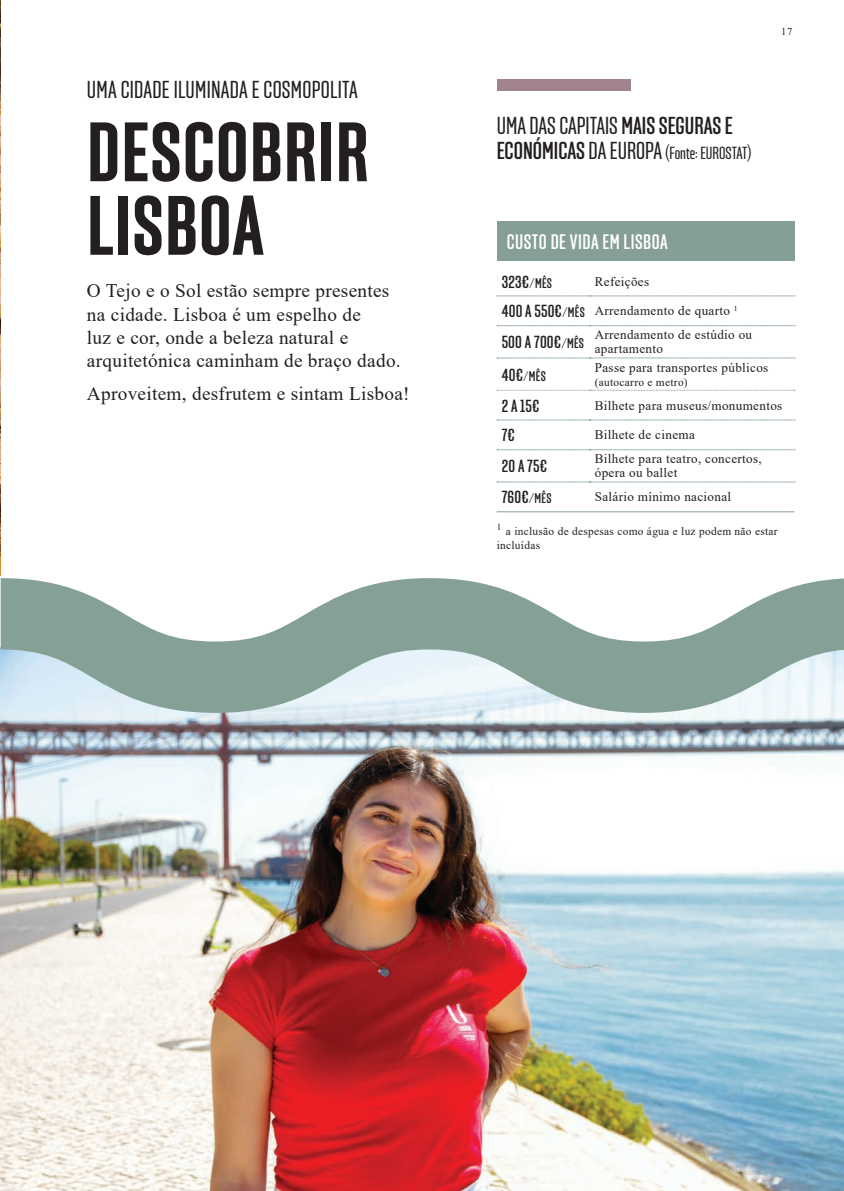
<style>
.page{position:relative;width:844px;height:1191px;background:#fff}
.page>*{position:absolute;margin:0;border:0;box-sizing:border-box;transform-origin:0 0}
.t1{font:700 84px/73.5px "Solido Compressed";letter-spacing:.015em;color:#231f20}
.t2{font:24.5px "Solido Compressed";letter-spacing:.01em;color:#231f20}
.t3{font:500 21px "Solido Compressed";letter-spacing:.025em;color:#fff}
.t4{font:19.25px/23.1px "Times New Roman";letter-spacing:.015em;color:#231f20}
.t5{font:500 17.5px "Solido Compressed";letter-spacing:.01em;color:#231f20}
.t6{font:17.5px "Solido Compressed";color:#231f20}
.t7{font:500 14px "Solido Compressed";color:#231f20}
.t8{font:13.12px/14px "Times New Roman";letter-spacing:.025em;color:#231f20}
.t9{font:11.38px/14px "Times New Roman";letter-spacing:.025em;color:#231f20}
.t10{font:10.5px "Times New Roman";color:#231f20}
.t11{font:9.1px "Times New Roman";color:#231f20}
.s1{font-weight:500}
.s2{font-weight:500;font-size:24.5px}
.s3{font-size:24.5px}
.s4{font-size:14px}
.s5{font-family:"Solido Compressed";font-weight:500;font-size:17.5px}
.s6{font-family:"Solido Compressed";font-weight:500;font-size:14px}
.s7{font-size:17.5px}
</style>
<div class="page">
<img style="left:0;top:0;width:1px;height:575px">
<img style="left:0;top:648px;width:843px;height:543px">
<svg style="left:1px;top:578px;width:842px;height:135px;fill:#85a095"></svg>
<div style="left:496px;top:79px;width:134px;height:12px;background:#a28490"></div>
<div style="left:496px;top:221px;width:298px;height:40px;background:#859f94"></div>
<svg style="left:497px;top:296px;width:297px;height:1px"></svg>
<svg style="left:497px;top:325px;width:297px;height:1px"></svg>
<svg style="left:497px;top:358px;width:297px;height:1px"></svg>
<svg style="left:497px;top:390px;width:297px;height:1px"></svg>
<svg style="left:497px;top:420px;width:297px;height:1px"></svg>
<svg style="left:497px;top:449px;width:297px;height:1px"></svg>
<hr style="left:496px;top:511px;width:93px;height:1px;background:#859f94">
<svg style="left:497px;top:482px;width:297px;height:1px"></svg>
<hr style="left:589px;top:511px;width:205px;height:1px;background:#859f94">
<h2 class="t2" style="left:87px;top:75px;width:272px">UMA CIDADE ILUMINADA E COSMOPOLITA</h2>
<h1 class="t1" style="left:87px;top:120px;width:283px">DESCOBRIR<br>LISBOA</h1>
<h3 class="t4" style="left:87px;top:279px;width:315px">O Tejo e o Sol estão sempre presentes na cidade. Lisboa é um espelho de<br>luz e cor, onde a beleza natural e arquitetónica caminham de braço dado.</h3>
<h3 class="t4" style="left:87px;top:381px;width:324px">Aproveitem, desfrutem e sintam Lisboa!</h3>
<p class="t10" style="left:781px;top:24px;width:13px">17</p>
<h2 class="t2" style="left:496px;top:112px;width:237px">UMA DAS CAPITAIS <span class="s1">MAIS SEGURAS E</span></h2>
<h3 class="t6" style="left:496px;top:143px;width:256px"><span class="s2">ECONÓMICAS</span> <span class="s3">DA EUROPA</span> (Fonte: EUROSTAT)</h3>
<h3 class="t3" style="left:506px;top:230px;width:162px">CUSTO DE VIDA EM LISBOA</h3>
<h3 class="t5" style="left:501px;top:272px;width:52px">323€<span class="s4">/MÊS</span></h3>
<p class="t8" style="left:594px;top:274px;width:56px">Refeições</p>
<p class="t8" style="left:501px;top:303px;width:237px"><span class="s5">400 A 550€</span><span class="s6">/MÊS</span> Arrendamento de quarto <sup>1</sup></p>
<h3 class="t5" style="left:501px;top:332px;width:84px">500 A 700€<span class="s4">/MÊS</span></h3>
<p class="t8" style="left:594px;top:327px;width:159px">Arrendamento de estúdio ou apartamento</p>
<p class="t7" style="left:501px;top:368px;width:46px"><span class="s7">40€</span>/MÊS</p>
<p class="t8" style="left:594px;top:360px;width:175px">Passe para transportes públicos</p>
<p class="t9" style="left:594px;top:374px;width:94px">(autocarro e metro)</p>
<h3 class="t5" style="left:501px;top:396px;width:39px">2 A 15€</h3>
<p class="t8" style="left:594px;top:398px;width:189px">Bilhete para museus/monumentos</p>
<h3 class="t5" style="left:501px;top:425px;width:15px">7€</h3>
<p class="t8" style="left:594px;top:427px;width:102px">Bilhete de cinema</p>
<h3 class="t5" style="left:501px;top:456px;width:47px">20 A 75€</h3>
<p class="t8" style="left:594px;top:451px;width:168px">Bilhete para teatro, concertos, ópera ou ballet</p>
<h3 class="t5" style="left:501px;top:487px;width:51px">760€<span class="s4">/MÊS</span></h3>
<p class="t8" style="left:594px;top:489px;width:138px">Salário mínimo nacional</p>
<p class="t11" style="left:496px;top:520px;width:6px">1</p>
<p class="t9" style="left:496px;top:524px;width:282px;text-indent:9px">a inclusão de despesas como água e luz podem não estar incluídas</p>
</div>
